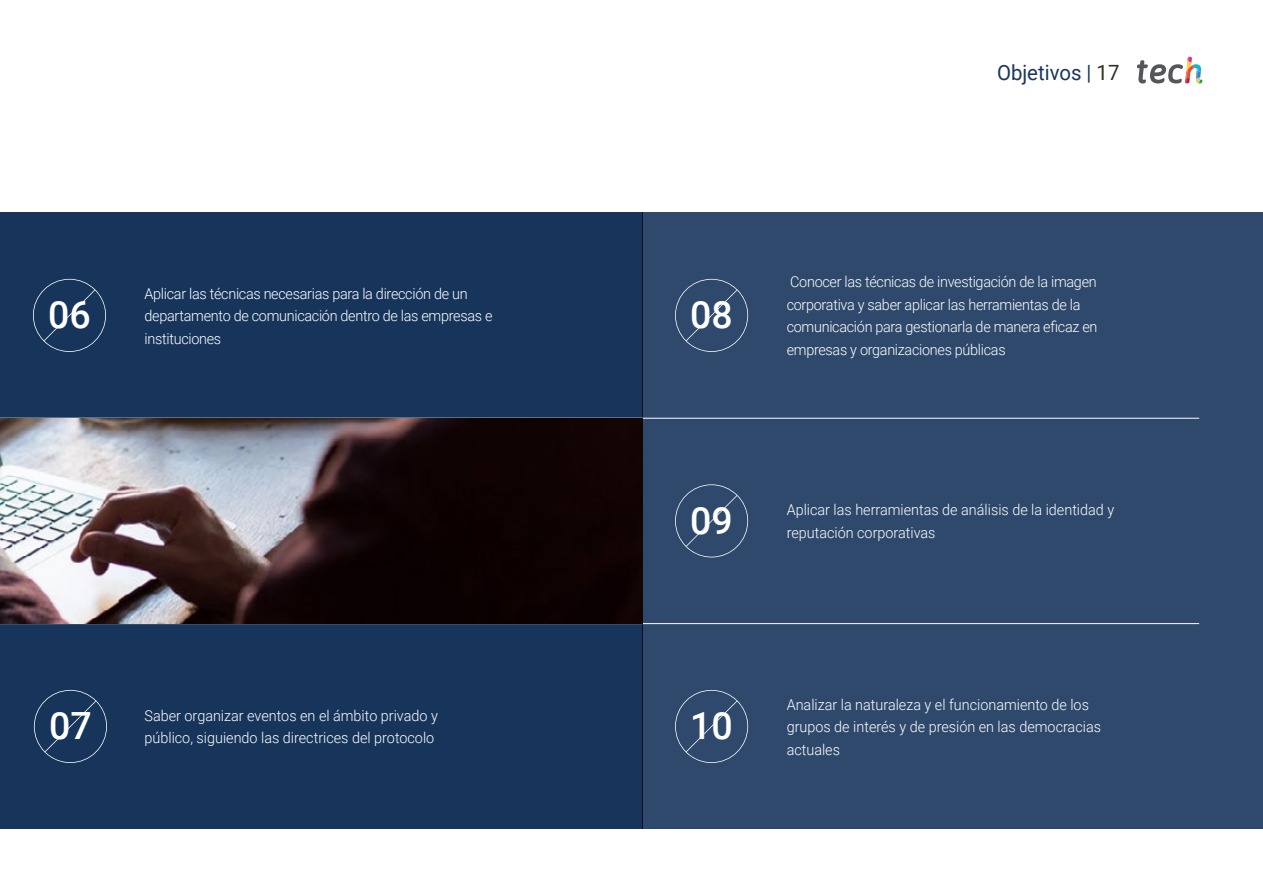
<style>
.page{position:relative;width:1263px;height:893px;background:#fff}
.page>*{position:absolute;margin:0;border:0;box-sizing:border-box;transform-origin:0 0}
.t1{font:500 37.5px "Roboto";color:#fff}
.t2{font:21px "Roboto";color:#1a355c}
.t3{font:300 15px/22.5px "Roboto";letter-spacing:-.02em;color:#fff;scale:.96 1}
.t4{font:300 15px/22.5px "Roboto";color:#fff;scale:.96 1}
.s1{color:#312e20}
</style>
<div class="page">
<div style="left:0;top:213px;width:642px;height:616px;background:#17355b"></div>
<div style="left:642px;top:213px;width:621px;height:616px;background:#2e496b"></div>
<svg style="left:34px;top:690px;width:73px;height:73px"></svg>
<svg style="left:675px;top:279px;width:73px;height:73px"></svg>
<svg style="left:33px;top:279px;width:73px;height:73px"></svg>
<hr style="left:0;top:418px;width:1199px;height:1px;background:#fff">
<hr style="left:0;top:623px;width:1199px;height:1px;background:#fff">
<svg style="left:1137px;top:57px;width:65px;height:27px"></svg>
<svg style="left:675px;top:484px;width:73px;height:73px"></svg>
<svg style="left:675px;top:690px;width:73px;height:73px"></svg>
<img style="left:0;top:418px;width:642px;height:205px">
<h1 class="t1" style="left:48px;top:288px;width:44px">06</h1>
<p class="t3" style="left:145px;top:281px;width:364px">Aplicar las técnicas necesarias para la dirección de un departamento de comunicación dentro de las empresas e instituciones</p>
<h1 class="t1" style="left:49px;top:699px;width:44px">07</h1>
<p class="t4" style="left:145px;top:704px;width:307px">Saber organizar eventos en el ámbito privado y público, siguiendo las directrices del protocolo</p>
<h2 class="t2" style="left:997px;top:57px;width:124px">Objetivos | <span class="s1">17</span></h2>
<h1 class="t1" style="left:690px;top:288px;width:44px">08</h1>
<p class="t3" style="left:787px;top:270px;width:325px">Conocer las técnicas de investigación de la imagen corporativa y saber aplicar las herramientas de la comunicación para gestionarla de manera eficaz en empresas y organizaciones públicas</p>
<h1 class="t1" style="left:690px;top:494px;width:44px">09</h1>
<p class="t4" style="left:787px;top:498px;width:343px">Aplicar las herramientas de análisis de la identidad y</p>
<p class="t4" style="left:787px;top:521px;width:157px">reputación corporativas</p>
<h1 class="t1" style="left:690px;top:699px;width:44px">10</h1>
<p class="t4" style="left:787px;top:692px;width:329px">Analizar la naturaleza y el funcionamiento de los grupos de interés y de presión en las democracias actuales</p>
</div>
